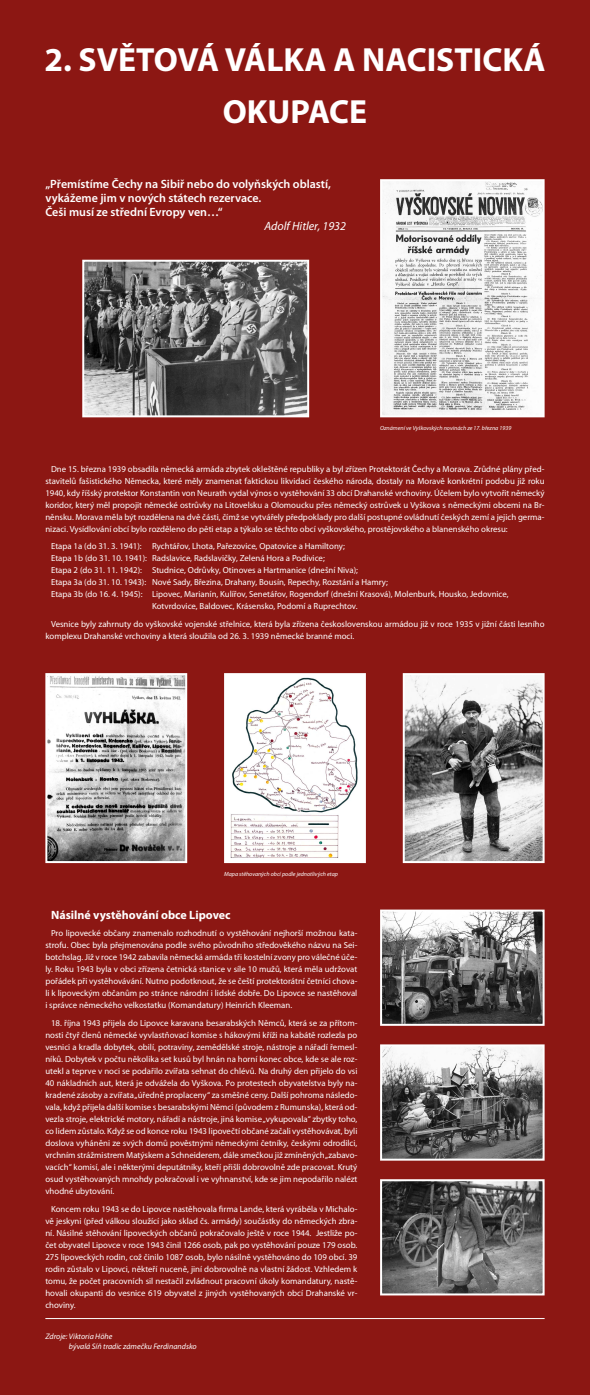
<style>
.page{position:relative;width:590px;height:1395px;background:#8c1713}
.page>*{position:absolute;margin:0;border:0;box-sizing:border-box;transform-origin:0 0}
.t1{font:700 33.6px/52px "Myriad Pro";color:#fff;text-align:center}
.t2{font:600 12px/14px "Myriad Pro";color:#fff}
.t3{font:700 12px "Myriad Pro";color:#fff}
.t4{font:italic 12px "Myriad Pro";color:#fff}
.t5{font:8.8px/12px "Myriad Pro";color:#fff;text-align:justify}
.t6{font:italic 8px/9.6px "Myriad Pro";color:#fff}
.t7{font:italic 6px "Myriad Pro";color:#fff}
</style>
<div class="page">
<img style="left:383px;top:182px;width:158px;height:232px">
<div style="left:380px;top:179px;width:164px;height:238px;border:2px solid #fff"></div>
<img style="left:85px;top:263px;width:221px;height:151px">
<div style="left:82px;top:260px;width:227px;height:157px;border:2px solid #fff"></div>
<img style="left:227px;top:676px;width:136px;height:184px">
<div style="left:224px;top:673px;width:142px;height:190px;border:2px solid #fff"></div>
<img style="left:48px;top:676px;width:136px;height:184px">
<div style="left:45px;top:673px;width:142px;height:190px;border:2px solid #fff"></div>
<img style="left:406px;top:676px;width:135px;height:184px">
<div style="left:403px;top:673px;width:141px;height:190px;border:2px solid #fff"></div>
<img style="left:383px;top:912px;width:158px;height:111px">
<div style="left:380px;top:909px;width:164px;height:117px;border:2px solid #fff"></div>
<img style="left:383px;top:1047px;width:158px;height:110px">
<div style="left:380px;top:1044px;width:164px;height:116px;border:2px solid #fff"></div>
<img style="left:383px;top:1182px;width:158px;height:110px">
<div style="left:380px;top:1179px;width:164px;height:116px;border:2px solid #fff"></div>
<hr style="left:45px;top:1318px;width:499px;height:1px;background:#fff">
<h1 class="t1" style="left:44px;top:32px;width:502px">2. SVĚTOVÁ VÁLKA A NACISTICKÁ<br>OKUPACE</h1>
<h2 class="t2" style="left:45px;top:177px;width:287px">„Přemístíme Čechy na Sibiř nebo do volyňských oblastí, vykážeme jim v nových státech rezervace.<br>Češi musí ze střední Evropy ven…“</h2>
<h2 class="t4" style="left:264px;top:219px;width:83px">Adolf Hitler, 1932</h2>
<p class="t7" style="left:380px;top:424px;width:133px">Oznámení ve Vyškovských novinách ze 17. března 1939</p>
<p class="t5" style="left:45px;top:462px;width:500px;text-indent:6px">Dne 15. března 1939 obsadila německá armáda zbytek okleštěné republiky a byl zřízen Protektorát Čechy a Morava. Zrůdné plány před&shy;stavitelů fašistického Německa, které měly znamenat faktickou likvidaci českého národa, dostaly na Moravě konkrétní podobu již roku 1940, kdy říšský protektor Konstantin von Neurath vydal výnos o vystěhování 33 obcí Drahanské vrchoviny. Účelem bylo vytvořit německý koridor, který měl propojit německé ostrůvky na Litovelsku a Olomoucku přes německý ostrůvek u Vyškova s německými obcemi na Br&shy;něnsku. Morava měla být rozdělena na dvě části, čímž se vytvářely předpoklady pro další postupné ovládnutí českých zemí a jejich germa&shy;nizaci. Vysídlování obcí bylo rozděleno do pěti etap a týkalo se těchto obcí vyškovského, prostějovského a blanenského okresu:</p>
<p class="t5" style="left:51px;top:540px;width:295px">Etapa 1a (do 31. 3. 1941): Rychtářov, Lhota, Pařezovice, Opatovice a Hamiltony;</p>
<p class="t5" style="left:51px;top:552px;width:275px">Etapa 1b (do 31. 10. 1941): Radslavice, Radslavičky, Zelená Hora a Podivice;</p>
<p class="t5" style="left:51px;top:564px;width:308px">Etapa 2 (do 31. 11. 1942): Studnice, Odrůvky, Otinoves a Hartmanice (dnešní Niva);</p>
<p class="t5" style="left:51px;top:576px;width:338px">Etapa 3a (do 31. 10. 1943): Nové Sady, Březina, Drahany, Bousín, Repechy, Rozstání a Hamry;</p>
<p class="t5" style="left:51px;top:588px;width:459px">Etapa 3b (do 16. 4. 1945): Lipovec, Marianín, Kulířov, Senetářov, Rogendorf (dnešní Krasová), Molenburk, Housko, Jedovnice,</p>
<p class="t5" style="left:152px;top:600px;width:207px">Kotvrdovice, Baldovec, Krásensko, Podomí a Ruprechtov.</p>
<p class="t5" style="left:45px;top:618px;width:500px;text-indent:6px">Vesnice byly zahrnuty do vyškovské vojenské střelnice, která byla zřízena československou armádou již v roce 1935 v jižní části lesního komplexu Drahanské vrchoviny a která sloužila od 26. 3. 1939 německé branné moci.</p>
<p class="t7" style="left:224px;top:870px;width:115px">Mapa stěhovaných obcí podle jednotlivých etap</p>
<h2 class="t3" style="left:51px;top:906px;width:181px">Násilné vystěhování obce Lipovec</h2>
<p class="t5" style="left:45px;top:927px;width:313px;text-indent:6px">Pro lipovecké občany znamenalo rozhodnutí o vystěhování nejhorší možnou kata&shy;strofu. Obec byla přejmenována podle svého původního středověkého názvu na Sei&shy;botchslag. Již v roce 1942 zabavila německá armáda tři kostelní zvony pro válečné úče&shy;ly. Roku 1943 byla v obci zřízena četnická stanice v síle 10 mužů, která měla udržovat pořádek při vystěhovávání. Nutno podotknout, že se čeští protektorátní četníci chova&shy;li k lipoveckým občanům po stránce národní i lidské dobře. Do Lipovce se nastěhoval i správce německého velkostatku (Komandatury) Heinrich Kleeman.</p>
<p class="t5" style="left:45px;top:1017px;width:313px;text-indent:6px">18. října 1943 přijela do Lipovce karavana besarabských Němců, která se za přítom&shy;nosti čtyř členů německé vyvlastňovací komise s hákovými kříži na kabátě rozlezla po vesnici a kradla dobytek, obilí, potraviny, zemědělské stroje, nástroje a nářadí řemesl&shy;níků. Dobytek v počtu několika set kusů byl hnán na horní konec obce, kde se ale roz&shy;utekl a teprve v noci se podařilo zvířata sehnat do chlévů. Na druhý den přijelo do vsi 40 nákladních aut, která je odvážela do Vyškova. Po protestech obyvatelstva byly na&shy;kradené zásoby a zvířata „úředně proplaceny“ za směšné ceny. Další pohroma následo&shy;vala, když přijela další komise s besarabskými Němci (původem z Rumunska), která od&shy;vezla stroje, elektrické motory, nářadí a nástroje, jiná komise „vykupovala“ zbytky toho, co lidem zůstalo. Když se od konce roku 1943 lipovečtí občané začali vystěhovávat, byli doslova vyháněni ze svých domů pověstnými německými četníky, českými odrodilci, vrchním strážmistrem Matýskem a Schneiderem, dále smečkou již zmíněných „zabavo&shy;vacích“ komisí, ale i některými deputátníky, kteří přišli dobrovolně zde pracovat. Krutý osud vystěhovaných mnohdy pokračoval i ve vyhnanství, kde se jim nepodařilo nalézt vhodné ubytování.</p>
<p class="t5" style="left:45px;top:1202px;width:313px;text-indent:6px">Koncem roku 1943 se do Lipovce nastěhovala firma Lande, která vyráběla v Michalo&shy;vě jeskyni (před válkou sloužící jako sklad čs. armády) součástky do německých zbra&shy;ní. Násilné stěhování lipoveckých občanů pokračovalo ještě v roce 1944. Jestliže po&shy;čet obyvatel Lipovce v roce 1943 činil 1266 osob, pak po vystěhování pouze 179 osob.<br>275 lipoveckých rodin, což činilo 1087 osob, bylo násilně vystěhováno do 109 obcí. 39 rodin zůstalo v Lipovci, někteří nuceně, jiní dobrovolně na vlastní žádost. Vzhledem k tomu, že počet pracovních sil nestačil zvládnout pracovní úkoly komandatury, nastě&shy;hovali okupanti do vesnice 619 obyvatel z jiných vystěhovaných obcí Drahanské vr&shy;choviny.</p>
<p class="t6" style="left:69px;top:1331px;width:129px;text-indent:-24px">Zdroje: Viktoria Höhe<br>bývalá Síň tradic zámečku Ferdinandsko</p>
</div>
